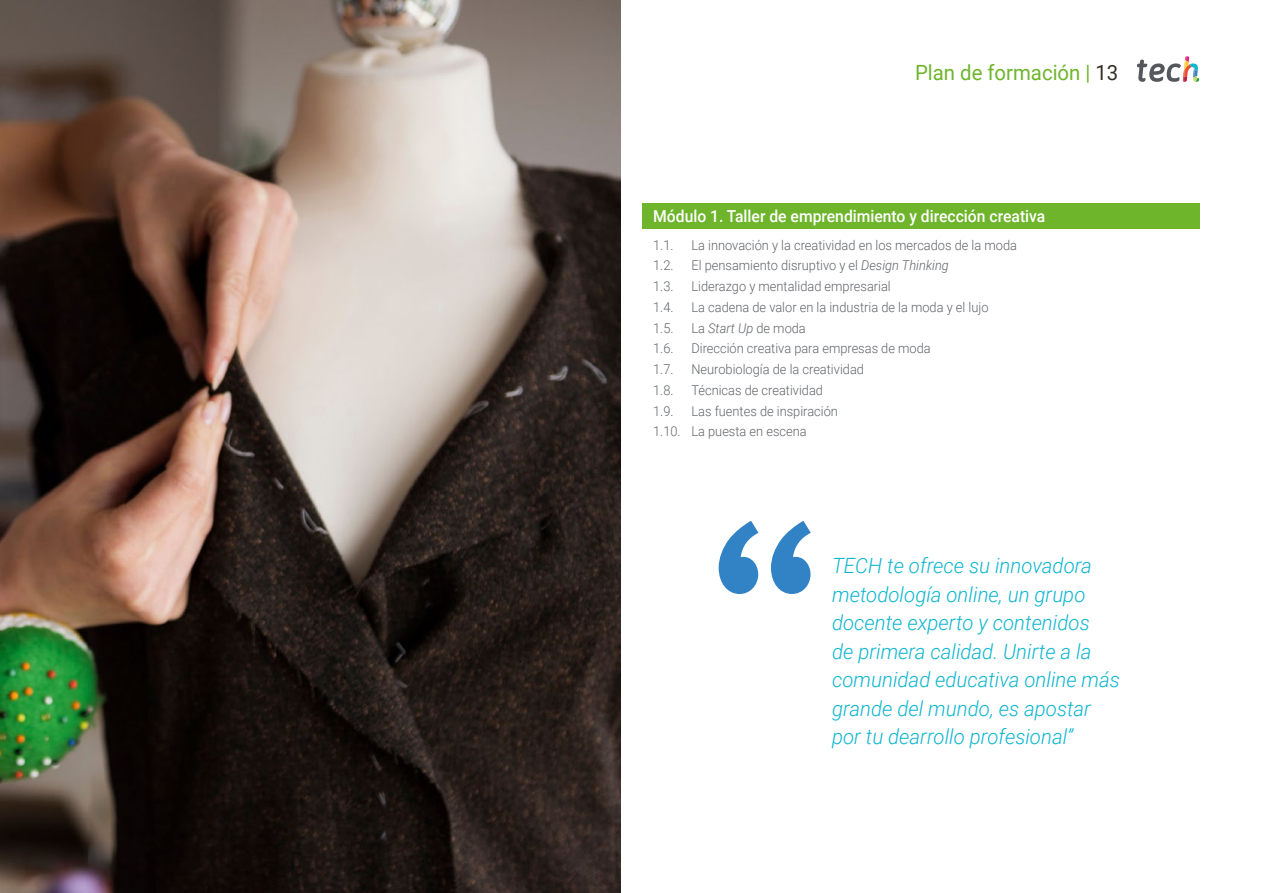
<style>
.page{position:relative;width:1263px;height:893px;background:#fff}
.page>*{position:absolute;margin:0;border:0;box-sizing:border-box;transform-origin:0 0}
.t1{font:italic 300 21px/28.5px "Roboto";color:#0fb6cf}
.t2{font:21px "Roboto";color:#6eb52c}
.t3{font:500 16.5px "Roboto";color:#fff;scale:.95 1}
.t4{font:300 13.5px/20.7px "Roboto";color:#61646a;scale:.95 1}
.s1{color:#312e20}
.s2{font-style:italic}
</style>
<div class="page">
<img style="left:0;top:0;width:621px;height:893px">
<div style="left:642px;top:204px;width:557px;height:25px;background:#6eb52c"></div>
<svg style="left:1137px;top:56px;width:62px;height:26px"></svg>
<svg style="left:719px;top:521px;width:92px;height:73px"></svg>
<h1 class="t2" style="left:915px;top:57px;width:205px">Plan de formación | <span class="s1">13</span></h1>
<p class="t3" style="left:653px;top:205px;width:414px">Módulo 1. Taller de emprendimiento y dirección creativa</p>
<p class="t4" style="left:653px;top:234px;width:23px">1.1.</p>
<p class="t4" style="left:691px;top:234px;width:344px">La innovación y la creatividad en los mercados de la moda</p>
<p class="t4" style="left:653px;top:255px;width:23px">1.2.</p>
<p class="t4" style="left:691px;top:255px;width:272px">El pensamiento disruptivo y el <span class="s2">Design Thinking</span></p>
<p class="t4" style="left:653px;top:275px;width:23px">1.3.</p>
<p class="t4" style="left:691px;top:275px;width:211px">Liderazgo y mentalidad empresarial</p>
<p class="t4" style="left:653px;top:296px;width:23px">1.4.</p>
<p class="t4" style="left:691px;top:296px;width:314px">La cadena de valor en la industria de la moda y el lujo</p>
<p class="t4" style="left:653px;top:317px;width:23px">1.5.</p>
<p class="t4" style="left:691px;top:317px;width:122px">La <span class="s2">Start Up</span> de moda</p>
<p class="t4" style="left:653px;top:338px;width:23px">1.6.</p>
<p class="t4" style="left:691px;top:338px;width:253px">Dirección creativa para empresas de moda</p>
<p class="t4" style="left:653px;top:358px;width:23px">1.7.</p>
<p class="t4" style="left:691px;top:358px;width:183px">Neurobiología de la creatividad</p>
<p class="t4" style="left:653px;top:379px;width:23px">1.8.</p>
<p class="t4" style="left:691px;top:379px;width:140px">Técnicas de creatividad</p>
<p class="t4" style="left:653px;top:400px;width:23px">1.9.</p>
<p class="t4" style="left:653px;top:400px;width:196px;text-indent:38px">Las fuentes de inspiración<br>1.10. La puesta en escena</p>
<h1 class="t1" style="left:832px;top:551px;width:289px">TECH te ofrece su innovadora metodología online, un grupo docente experto y contenidos<br>de primera calidad. Unirte a la comunidad educativa online más grande del mundo, es apostar por tu dearrollo profesional”</h1>
</div>
